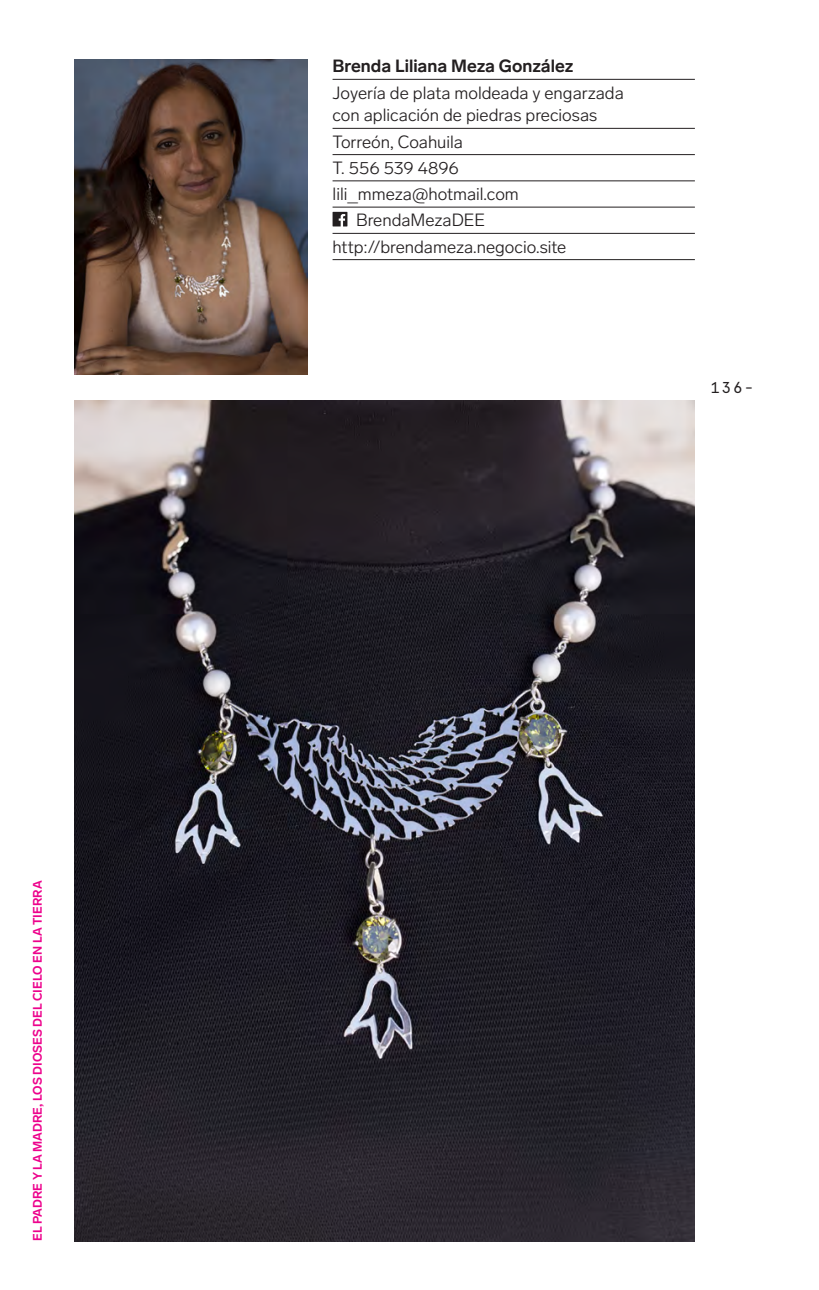
<style>
.page{position:relative;width:819px;height:1290px;background:#fff}
.page>*{position:absolute;margin:0;border:0;box-sizing:border-box;transform-origin:0 0}
.t1{font:300 17.5px/22.8px "Lab Grotesque";color:#231f20}
.t2{font:700 17.5px "Lab Grotesque";color:#231f20}
.t3{font:15.75px "Apercu Pro Mono";color:#231f20}
.t4{font:700 12.25px "Lab Grotesque";color:#ed028c}
</style>
<div class="page">
<hr style="left:332px;top:79px;width:362px;height:1px;background:#231f20">
<hr style="left:332px;top:128px;width:362px;height:1px;background:#231f20">
<hr style="left:332px;top:154px;width:362px;height:1px;background:#231f20">
<hr style="left:332px;top:180px;width:362px;height:1px;background:#231f20">
<hr style="left:332px;top:207px;width:362px;height:1px;background:#231f20">
<hr style="left:332px;top:233px;width:362px;height:1px;background:#231f20">
<hr style="left:332px;top:259px;width:362px;height:1px;background:#231f20">
<svg style="left:332px;top:212px;width:15px;height:14px"></svg>
<img style="left:74px;top:401px;width:620px;height:840px">
<img style="left:74px;top:60px;width:234px;height:314px">
<p class="t4" style="left:30px;top:1241px;width:362px;rotate:-90deg">EL PADRE Y LA MADRE, LOS DIOSES DEL CIELO EN LA TIERRA</p>
<p class="t2" style="left:332px;top:56px;width:242px">Brenda Liliana Meza González</p>
<p class="t1" style="left:332px;top:81px;width:293px">Joyería de plata moldeada y engarzada con aplicación de piedras preciosas</p>
<p class="t1" style="left:332px;top:130px;width:132px">Torreón, Coahuila</p>
<p class="t1" style="left:332px;top:157px;width:128px">T. 556 539 4896</p>
<p class="t1" style="left:332px;top:183px;width:188px">lili_mmeza@hotmail.com</p>
<p class="t1" style="left:356px;top:209px;width:130px">BrendaMezaDEE</p>
<p class="t1" style="left:332px;top:235px;width:235px">http://brendameza.negocio.site</p>
<p class="t3" style="left:710px;top:376px;width:45px">136-</p>
</div>
